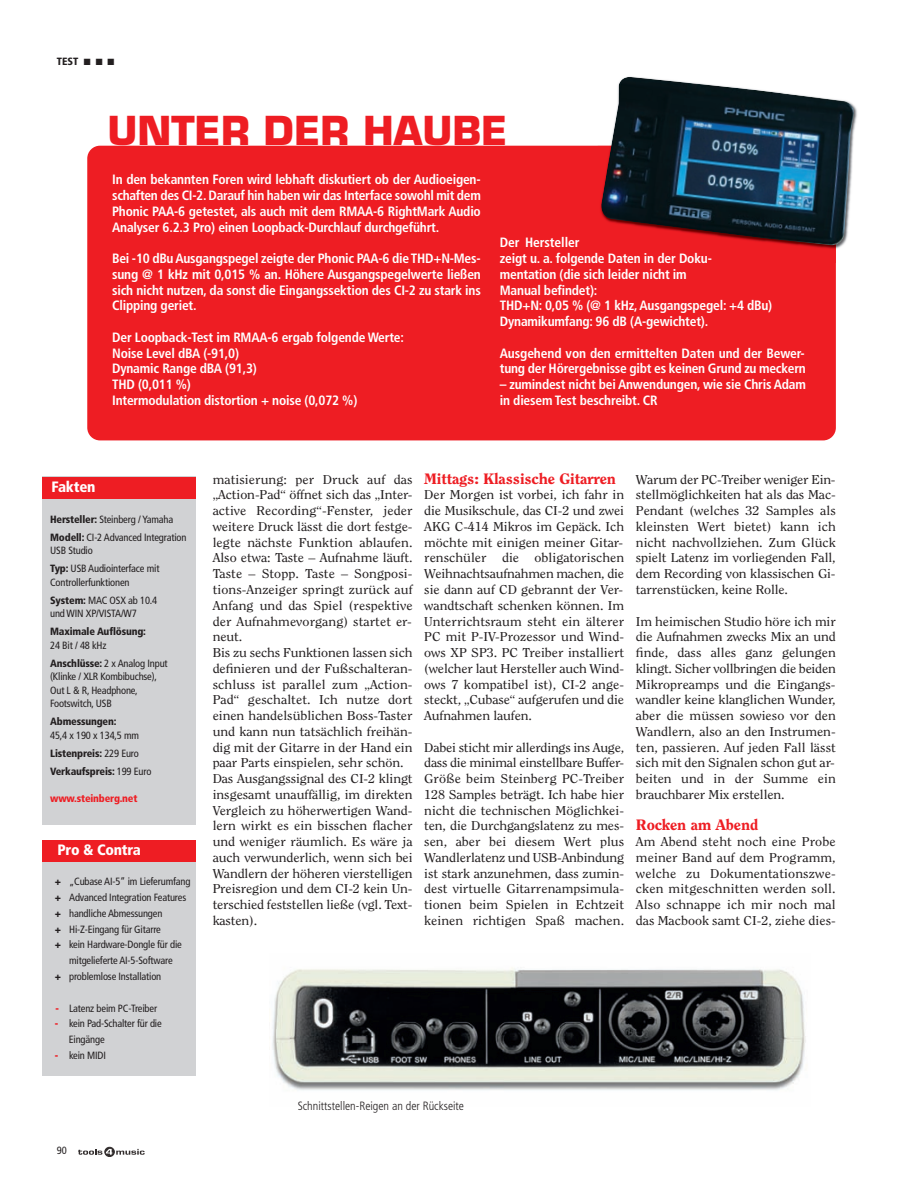
<style>
.page{position:relative;width:906px;height:1191px;background:#fff}
.page>*{position:absolute;margin:0;border:0;box-sizing:border-box;transform-origin:0 0}
.t1{font:700 38.85px "Eurostile";color:#ee1d23}
.t2{font:800 15px "Clearface Std";letter-spacing:-.01em;color:#ee1d23;scale:1.1 1}
.t3{font:900 condensed 15px "Frutiger LT Std";letter-spacing:-.015em;color:#fff}
.t4{font:700 condensed 13.5px/15.8px "Frutiger LT Std";letter-spacing:-.015em;color:#fff}
.t5{font:12.75px/15.8px "Clearface Std";letter-spacing:-.005em;color:#231f20;text-align:justify;scale:1.1 1}
.t6{font:300 condensed 12px "Frutiger LT Std";color:#231f20}
.t7{font:condensed 10.5px/18px "Frutiger LT Std";letter-spacing:-.015em;color:#231f20}
.t8{font:900 condensed 10.5px "Frutiger LT Std";letter-spacing:-.015em;color:#231f20}
.t9{font:900 condensed 10.5px "Frutiger LT Std";letter-spacing:-.015em;color:#ee1d23}
.s1{font-weight:900}
.s2{font-weight:900;color:#ee1d23}
</style>
<div class="page">
<div style="left:43px;top:840px;width:153px;height:235px;background:#d1d2d4"></div>
<div style="left:43px;top:840px;width:153px;height:21px;background:#ee1d23"></div>
<div style="left:105px;top:1147px;width:9px;height:9px;border:1px solid #322d2d;border-radius:50%"></div>
<svg style="left:78px;top:1148px;width:67px;height:6px"></svg>
<div style="left:87px;top:146px;width:749px;height:294px;background:#ee1d23;border-radius:13px"></div>
<img style="left:599px;top:76px;width:255px;height:171px">
<div style="left:43px;top:476px;width:153px;height:349px;background:#d1d2d4"></div>
<div style="left:43px;top:477px;width:153px;height:21px;background:#ee1d23"></div>
<img style="left:272px;top:968px;width:534px;height:122px">
<p class="t8" style="left:57px;top:57px;width:59px">TEST ■ ■ ■</p>
<h1 class="t1" style="left:108px;top:116px;width:401px">UNTER DER HAUBE</h1>
<p class="t4" style="left:112px;top:173px;width:370px;text-align:justify">In den bekannten Foren wird lebhaft diskutiert ob der Audioeigen&shy;schaften des CI-2. Darauf hin haben wir das Interface sowohl mit dem Phonic PAA-6 getestet, als auch mit dem RMAA-6 RightMark Audio Analyser 6.2.3 Pro) einen Loopback-Durchlauf durchgeführt.</p>
<p class="t4" style="left:112px;top:252px;width:370px;text-align:justify">Bei -10 dBu Ausgangspegel zeigte der Phonic PAA-6 die THD+N-Mes&shy;sung @ 1 kHz mit 0,015 % an. Höhere Ausgangspegelwerte ließen sich nicht nutzen, da sonst die Eingangssektion des CI-2 zu stark ins Clipping geriet.</p>
<p class="t4" style="left:112px;top:330px;width:293px">Der Loopback-Test im RMAA-6 ergab folgende Werte:<br>Noise Level dBA (-91,0)<br>Dynamic Range dBA (91,3)<br>THD (0,011 %)<br>Intermodulation distortion + noise (0,072 %)</p>
<p class="t4" style="left:500px;top:236px;width:274px">Der Hersteller<br>zeigt u. a. folgende Daten in der Doku-<br>mentation (die sich leider nicht im<br>Manual befindet):<br>THD+N: 0,05 % (@ 1 kHz, Ausgangspegel: +4 dBu)<br>Dynamikumfang: 96 dB (A-gewichtet).</p>
<p class="t4" style="left:500px;top:346px;width:308px">Ausgehend von den ermittelten Daten und der Bewer&shy;tung der Hörergebnisse gibt es keinen Grund zu meckern</p>
<p class="t4" style="left:500px;top:378px;width:308px">– zumindest nicht bei Anwendungen, wie sie Chris Adam in diesem Test beschreibt. CR</p>
<p class="t3" style="left:52px;top:480px;width:46px">Fakten</p>
<p class="t7" style="left:50px;top:511px;width:138px"><span class="s1">Hersteller:</span> Steinberg / Yamaha<br><span class="s1">Modell:</span> CI-2 Advanced Integration</p>
<p class="t7" style="left:50px;top:542px;width:111px">USB Studio<br><span class="s1">Typ:</span> USB Audiointerface mit</p>
<p class="t7" style="left:50px;top:574px;width:109px">Controllerfunktionen<br><span class="s1">System:</span> MAC OSX ab 10.4</p>
<p class="t7" style="left:50px;top:605px;width:88px">und WIN XP/VISTA/W7</p>
<p class="t8" style="left:50px;top:627px;width:97px">Maximale Auflösung:</p>
<p class="t7" style="left:50px;top:637px;width:119px">24 Bit / 48 kHz<br><span class="s1">Anschlüsse:</span> 2 x Analog Input</p>
<p class="t7" style="left:50px;top:671px;width:108px;line-height:13.5px">(Klinke / XLR Kombibuchse),<br>Out L &amp; R, Headphone,<br>Footswitch, USB</p>
<p class="t8" style="left:50px;top:717px;width:68px">Abmessungen:</p>
<p class="t7" style="left:50px;top:727px;width:103px">45,4 x 190 x 134,5 mm<br><span class="s1">Listenpreis:</span> 229 Euro<br><span class="s1">Verkaufspreis:</span> 199 Euro</p>
<p class="t9" style="left:50px;top:794px;width:89px">www.steinberg.net</p>
<p class="t3" style="left:58px;top:843px;width:85px">Pro &amp; Contra</p>
<p class="t7" style="left:55px;top:873px;width:137px"><span class="s1">+</span> „Cubase AI-5“ im Lieferumfang</p>
<p class="t7" style="left:55px;top:889px;width:133px"><span class="s1">+</span> Advanced Integration Features</p>
<p class="t7" style="left:55px;top:905px;width:109px"><span class="s1">+</span> handliche Abmessungen</p>
<p class="t7" style="left:55px;top:920px;width:108px"><span class="s1">+</span> Hi-Z-Eingang für Gitarre</p>
<p class="t7" style="left:55px;top:936px;width:129px"><span class="s1">+</span> kein Hardware-Dongle für die</p>
<p class="t7" style="left:69px;top:952px;width:105px">mitgelieferte AI-5-Software</p>
<p class="t7" style="left:55px;top:968px;width:108px"><span class="s1">+</span> problemlose Installation</p>
<p class="t7" style="left:56px;top:999px;width:103px"><span class="s2">-</span> Latenz beim PC-Treiber</p>
<p class="t7" style="left:69px;top:1016px;width:94px;line-height:15.8px;text-indent:-14px"><span class="s2">-</span> kein Pad-Schalter für die<br>Eingänge</p>
<p class="t7" style="left:55px;top:1047px;width:53px"><span class="s2">-</span> kein MIDI</p>
<p class="t7" style="left:57px;top:1142px;width:12px">90</p>
<p class="t5" style="left:213px;top:472px;width:183px;text-align:left">matisierung: per Druck auf das „Action-Pad“ öffnet sich das „Inter&shy;active Recording“-Fenster, jeder weitere Druck lässt die dort festge&shy;legte nächste Funktion ablaufen.<br>Also etwa: Taste – Aufnahme läuft.<br>Taste – Stopp. Taste – Songposi&shy;tions-Anzeiger springt zurück auf<br>Anfang und das Spiel (respektive der Aufnahmevorgang) startet er&shy;neut.<br>Bis zu sechs Funktionen lassen sich definieren und der Fußschalteran&shy;schluss ist parallel zum „Action-<br>Pad“ geschaltet. Ich nutze dort einen handelsüblichen Boss-Taster und kann nun tatsächlich freihän&shy;dig mit der Gitarre in der Hand ein paar Parts einspielen, sehr schön.<br>Das Ausgangssignal des CI-2 klingt insgesamt unauffällig, im direkten<br>Vergleich zu höherwertigen Wand&shy;lern wirkt es ein bisschen flacher und weniger räumlich. Es wäre ja auch verwunderlich, wenn sich bei<br>Wandlern der höheren vierstelligen<br>Preisregion und dem CI-2 kein Un&shy;terschied feststellen ließe (vgl. Text&shy;kasten).</p>
<p class="t2" style="left:424px;top:472px;width:176px">Mittags: Klassische Gitarren</p>
<p class="t5" style="left:424px;top:488px;width:183px">Der Morgen ist vorbei, ich fahr in die Musikschule, das CI-2 und zwei AKG C-414 Mikros im Gepäck. Ich möchte mit einigen meiner Gitar&shy;renschüler die obligatorischen Weihnachtsaufnahmen machen, die sie dann auf CD gebrannt der Ver&shy;wandtschaft schenken können. Im Unterrichtsraum steht ein älterer PC mit P-IV-Prozessor und Wind&shy;ows XP SP3. PC Treiber installiert (welcher laut Hersteller auch Wind&shy;ows 7 kompatibel ist), CI-2 ange&shy;steckt, „Cubase“ aufgerufen und die Aufnahmen laufen.</p>
<p class="t5" style="left:424px;top:740px;width:183px">Dabei sticht mir allerdings ins Auge, dass die minimal einstellbare Buffer-Größe beim Steinberg PC-Treiber 128 Samples beträgt. Ich habe hier nicht die technischen Möglichkei&shy;ten, die Durchgangslatenz zu mes&shy;sen, aber bei diesem Wert plus Wandlerlatenz und USB-Anbindung ist stark anzunehmen, dass zumin&shy;dest virtuelle Gitarrenampsimula&shy;tionen beim Spielen in Echtzeit keinen richtigen Spaß machen.</p>
<p class="t5" style="left:636px;top:472px;width:183px">Warum der PC-Treiber weniger Ein&shy;stellmöglichkeiten hat als das Mac-Pendant (welches 32 Samples als kleinsten Wert bietet) kann ich nicht nachvollziehen. Zum Glück spielt Latenz im vorliegenden Fall, dem Recording von klassischen Gi&shy;tarrenstücken, keine Rolle.</p>
<p class="t5" style="left:636px;top:614px;width:183px">Im heimischen Studio höre ich mir die Aufnahmen zwecks Mix an und finde, dass alles ganz gelungen klingt. Sicher vollbringen die beiden Mikropreamps und die Eingangs&shy;wandler keine klanglichen Wunder, aber die müssen sowieso vor den Wandlern, also an den Instrumen&shy;ten, passieren. Auf jeden Fall lässt sich mit den Signalen schon gut ar&shy;beiten und in der Summe ein brauchbarer Mix erstellen.</p>
<p class="t2" style="left:636px;top:819px;width:113px">Rocken am Abend</p>
<p class="t5" style="left:636px;top:834px;width:183px">Am Abend steht noch eine Probe meiner Band auf dem Programm, welche zu Dokumentationszwe&shy;cken mitgeschnitten werden soll.<br>Also schnappe ich mir noch mal das Macbook samt CI-2, ziehe dies-</p>
<p class="t6" style="left:298px;top:1101px;width:168px">Schnittstellen-Reigen an der Rückseite</p>
</div>
